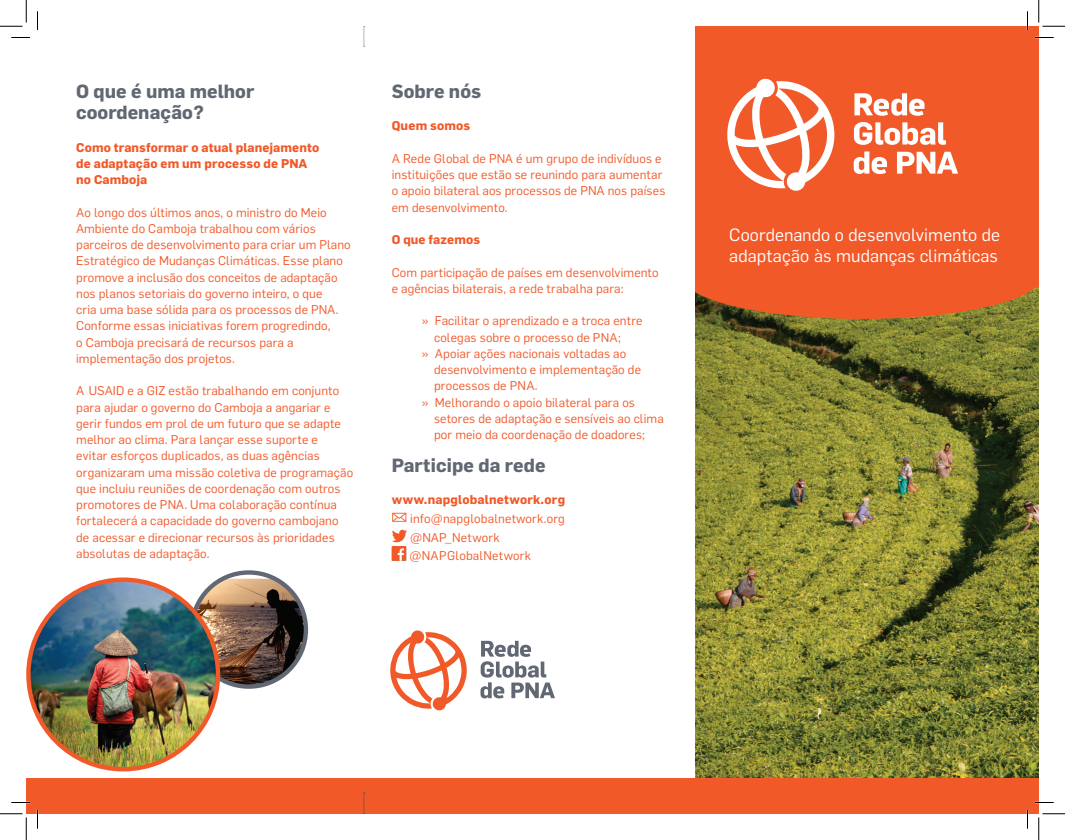
<style>
.page{position:relative;width:1065px;height:840px;background:#fff}
.page>*{position:absolute;margin:0;border:0;box-sizing:border-box;transform-origin:0 0}
.t1{font:700 18.75px/21.2px "Flama";color:#626873}
.t2{font:17.5px/21.2px "Flama";letter-spacing:.005em;color:#fff}
.t3{font:12.5px/16.2px "Flama";letter-spacing:.01em;color:#f15929}
.t4{font:700 12.5px/16.2px "Flama";letter-spacing:.01em;color:#f15929}
.t5{font:12.5px "Flama";letter-spacing:.02em;color:#f05a28}
</style>
<div class="page">
<div style="left:696px;top:26px;width:343px;height:274px;background:#f15929"></div>
<img style="left:696px;top:319px;width:343px;height:459px">
<svg style="left:696px;top:287px;width:343px;height:32px"></svg>
<div style="left:26px;top:778px;width:1013px;height:36px;background:#f15929"></div>
<img style="left:392px;top:512px;width:15px;height:10px">
<svg style="left:392px;top:530px;width:15px;height:12px"></svg>
<img style="left:392px;top:547px;width:14px;height:13px">
<img style="left:216px;top:579px;width:90px;height:108px">
<div style="left:190px;top:570px;width:118px;height:119px;border:4px solid #626873;border-radius:50%"></div>
<img style="left:28px;top:580px;width:190px;height:189px">
<div style="left:26px;top:577px;width:194px;height:194px;border:4px solid #f15929;border-radius:50%"></div>
<svg style="left:854px;top:93px;width:71px;height:23px"></svg>
<svg style="left:854px;top:122px;width:92px;height:23px"></svg>
<svg style="left:854px;top:151px;width:33px;height:23px"></svg>
<svg style="left:897px;top:152px;width:61px;height:22px"></svg>
<svg style="left:727px;top:79px;width:108px;height:112px"></svg>
<svg style="left:481px;top:641px;width:74px;height:57px"></svg>
<svg style="left:390px;top:630px;width:77px;height:80px"></svg>
<svg style="left:364px;top:26px;width:1px;height:21px"></svg>
<svg style="left:364px;top:793px;width:1px;height:21px"></svg>
<svg style="left:11px;top:37px;width:19px;height:1px"></svg>
<svg style="left:1035px;top:37px;width:19px;height:1px"></svg>
<svg style="left:11px;top:802px;width:19px;height:1px"></svg>
<svg style="left:1035px;top:802px;width:19px;height:1px"></svg>
<svg style="left:37px;top:11px;width:1px;height:19px"></svg>
<svg style="left:37px;top:810px;width:1px;height:19px"></svg>
<svg style="left:1027px;top:11px;width:1px;height:19px"></svg>
<svg style="left:1027px;top:810px;width:1px;height:19px"></svg>
<svg style="left:0;top:0;width:27px;height:27px"></svg>
<svg style="left:0;top:814px;width:27px;height:26px"></svg>
<svg style="left:1039px;top:0;width:26px;height:27px"></svg>
<svg style="left:1039px;top:814px;width:26px;height:26px"></svg>
<p class="t1" style="left:76px;top:79px;width:180px">O que é uma melhor coordenação?</p>
<p class="t4" style="left:76px;top:138px;width:245px">Como transformar o atual planejamento de adaptação em um processo de PNA no Camboja</p>
<p class="t3" style="left:76px;top:203px;width:276px">Ao longo dos últimos anos, o ministro do Meio Ambiente do Camboja trabalhou com vários parceiros de desenvolvimento para criar um Plano Estratégico de Mudanças Climáticas. Esse plano promove a inclusão dos conceitos de adaptação nos planos setoriais do governo inteiro, o que<br>cria uma base sólida para os processos de PNA.<br>Conforme essas iniciativas forem progredindo,<br>o Camboja precisará de recursos para a implementação dos projetos.</p>
<p class="t3" style="left:76px;top:382px;width:279px">A USAID e a GIZ estão trabalhando em conjunto para ajudar o governo do Camboja a angariar e gerir fundos em prol de um futuro que se adapte melhor ao clima. Para lançar esse suporte e<br>evitar esforços duplicados, as duas agências organizaram uma missão coletiva de programação que incluiu reuniões de coordenação com outros promotores de PNA. Uma colaboração contínua fortalecerá a capacidade do governo cambojano de acessar e direcionar recursos às prioridades absolutas de adaptação.</p>
<p class="t1" style="left:392px;top:79px;width:91px">Sobre nós</p>
<p class="t4" style="left:392px;top:117px;width:80px">Quem somos</p>
<p class="t3" style="left:392px;top:149px;width:275px">A Rede Global de PNA é um grupo de indivíduos e instituições que estão se reunindo para aumentar o apoio bilateral aos processos de PNA nos países em desenvolvimento.</p>
<p class="t4" style="left:392px;top:231px;width:90px">O que fazemos</p>
<p class="t3" style="left:392px;top:263px;width:268px">Com participação de países em desenvolvimento e agências bilaterais, a rede trabalha para:</p>
<p class="t3" style="left:422px;top:312px;width:222px">» Facilitar o aprendizado e a troca entre</p>
<p class="t3" style="left:434px;top:328px;width:188px">colegas sobre o processo de PNA;</p>
<p class="t3" style="left:422px;top:344px;width:206px">» Apoiar ações nacionais voltadas ao</p>
<p class="t3" style="left:434px;top:361px;width:209px">desenvolvimento e implementação de</p>
<p class="t3" style="left:434px;top:377px;width:105px">processos de PNA.</p>
<p class="t3" style="left:422px;top:393px;width:215px">» Melhorando o apoio bilateral para os</p>
<p class="t3" style="left:434px;top:409px;width:231px">setores de adaptação e sensíveis ao clima</p>
<p class="t3" style="left:434px;top:426px;width:212px">por meio da coordenação de doadores;</p>
<p class="t1" style="left:392px;top:453px;width:155px">Participe da rede</p>
<p class="t4" style="left:392px;top:491px;width:175px">www.napglobalnetwork.org</p>
<p class="t3" style="left:410px;top:509px;width:156px">info@napglobalnetwork.org</p>
<p class="t3" style="left:410px;top:528px;width:91px">@NAP_Network</p>
<p class="t5" style="left:410px;top:547px;width:123px">@NAPGlobalNetwork</p>
<p class="t2" style="left:729px;top:223px;width:272px">Coordenando o desenvolvimento de adaptação às mudanças climáticas</p>
</div>
